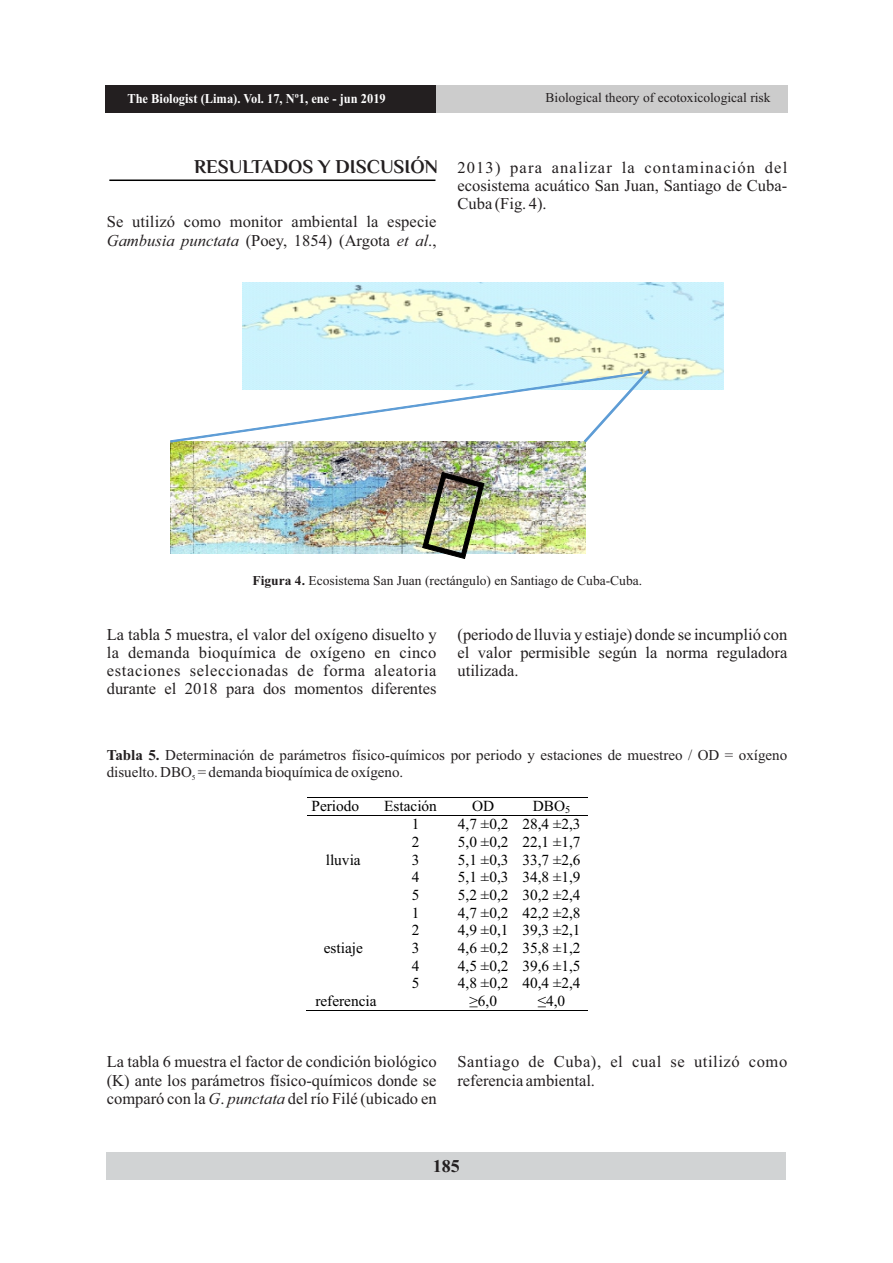
<style>
.page{position:relative;width:893px;height:1263px;background:#fff}
.page>*{position:absolute;margin:0;border:0;box-sizing:border-box;transform-origin:0 0}
.t1{font:700 19.5px "Philosopher";color:#231f20}
.t2{font:700 18px "Times New Roman";color:#231f20}
.t3{font:16.5px/18.3px "Times New Roman";color:#231f20;text-align:justify}
.t4{font:16.5px/18.3px "Times New Roman";letter-spacing:.035em;color:#231f20}
.t5{font:15.3px "Times New Roman";color:#000}
.t6{font:15px/16.6px "Times New Roman";color:#231f20}
.t7{font:13.5px "Times New Roman";color:#231f20}
.t8{font:700 13.5px "Times New Roman";color:#fff;scale:.92 1}
.t9{font:7.5px "Times New Roman";color:#231f20}
.s1{font-style:italic}
.s2{font-weight:700}
</style>
<div class="page">
<hr style="left:109px;top:179px;width:326px;height:2px;background:#000">
<img style="left:171px;top:443px;width:414px;height:111px">
<img style="left:422px;top:472px;width:63px;height:87px">
<img style="left:242px;top:283px;width:481px;height:107px">
<svg style="left:170px;top:370px;width:479px;height:73px"></svg>
<hr style="left:307px;top:797px;width:73px;height:1px;background:#000">
<hr style="left:380px;top:797px;width:72px;height:1px;background:#000">
<hr style="left:452px;top:797px;width:63px;height:1px;background:#000">
<hr style="left:516px;top:797px;width:72px;height:1px;background:#000">
<hr style="left:307px;top:815px;width:73px;height:1px;background:#000">
<hr style="left:380px;top:815px;width:72px;height:1px;background:#000">
<hr style="left:452px;top:815px;width:63px;height:1px;background:#000">
<hr style="left:516px;top:815px;width:72px;height:1px;background:#000">
<hr style="left:306px;top:1010px;width:146px;height:1px;background:#000">
<hr style="left:451px;top:1010px;width:64px;height:1px;background:#000">
<hr style="left:515px;top:1010px;width:73px;height:1px;background:#000">
<div style="left:106px;top:85px;width:681px;height:28px;background:#ccc"></div>
<div style="left:106px;top:85px;width:330px;height:28px;background:#231f20"></div>
<div style="left:107px;top:1152px;width:679px;height:28px;background:#d1d3d4"></div>
<p class="t8" style="left:127px;top:94px;width:282px">The Biologist (Lima). Vol. 17, Nº1, ene - jun 2019</p>
<p class="t7" style="left:546px;top:93px;width:226px">Biological theory of ecotoxicological risk</p>
<p class="t1" style="left:194px;top:157px;width:245px">RESULTADOS Y DISCUSIÓN</p>
<p class="t3" style="left:107px;top:214px;width:331px">Se utilizó como monitor ambiental la especie<br><span class="s1">Gambusia punctata</span> (Poey, 1854) (Argota <span class="s1">et al</span>.,</p>
<p class="t3" style="left:457px;top:159px;width:331px">2013) para analizar la contaminación del ecosistema acuático San Juan, Santiago de Cuba-Cuba (Fig. 4).</p>
<p class="t7" style="left:253px;top:575px;width:391px"><span class="s2">Figura 4.</span> Ecosistema San Juan (rectángulo) en Santiago de Cuba-Cuba.</p>
<p class="t3" style="left:107px;top:626px;width:331px">La tabla 5 muestra, el valor del oxígeno disuelto y la demanda bioquímica de oxígeno en cinco estaciones seleccionadas de forma aleatoria durante el 2018 para dos momentos diferentes</p>
<p class="t3" style="left:457px;top:626px;width:331px">(periodo de lluvia y estiaje) donde se incumplió con el valor permisible según la norma reguladora utilizada.</p>
<p class="t6" style="left:107px;top:748px;width:682px"><span class="s2">Tabla 5.</span> Determinación de parámetros físico-químicos por periodo y estaciones de muestreo / OD = oxígeno disuelto. DBO = demanda bioquímica de oxígeno.</p>
<p class="t9" style="left:192px;top:775px;width:5px">5</p>
<p class="t5" style="left:311px;top:800px;width:49px">Periodo</p>
<p class="t5" style="left:384px;top:800px;width:54px">Estación</p>
<p class="t5" style="left:472px;top:800px;width:24px">OD</p>
<p class="t5" style="left:533px;top:800px;width:39px">DBO<sub>5</sub></p>
<p class="t5" style="left:326px;top:854px;width:36px">lluvia</p>
<p class="t5" style="left:324px;top:942px;width:41px">estiaje</p>
<p class="t5" style="left:412px;top:819px;width:9px">1</p>
<p class="t5" style="left:458px;top:819px;width:124px">4,7 ±0,2 28,4 ±2,3</p>
<p class="t5" style="left:412px;top:836px;width:9px">2</p>
<p class="t5" style="left:458px;top:836px;width:124px">5,0 ±0,2 22,1 ±1,7</p>
<p class="t5" style="left:412px;top:854px;width:9px">3</p>
<p class="t5" style="left:458px;top:854px;width:124px">5,1 ±0,3 33,7 ±2,6</p>
<p class="t5" style="left:412px;top:872px;width:9px">4</p>
<p class="t5" style="left:458px;top:872px;width:124px">5,1 ±0,3 34,8 ±1,9</p>
<p class="t5" style="left:412px;top:889px;width:9px">5</p>
<p class="t5" style="left:458px;top:889px;width:124px">5,2 ±0,2 30,2 ±2,4</p>
<p class="t5" style="left:412px;top:907px;width:9px">1</p>
<p class="t5" style="left:458px;top:907px;width:124px">4,7 ±0,2 42,2 ±2,8</p>
<p class="t5" style="left:412px;top:925px;width:9px">2</p>
<p class="t5" style="left:458px;top:925px;width:124px">4,9 ±0,1 39,3 ±2,1</p>
<p class="t5" style="left:412px;top:942px;width:9px">3</p>
<p class="t5" style="left:458px;top:942px;width:124px">4,6 ±0,2 35,8 ±1,2</p>
<p class="t5" style="left:412px;top:960px;width:9px">4</p>
<p class="t5" style="left:458px;top:960px;width:124px">4,5 ±0,2 39,6 ±1,5</p>
<p class="t5" style="left:412px;top:978px;width:9px">5</p>
<p class="t5" style="left:458px;top:978px;width:124px">4,8 ±0,2 40,4 ±2,4</p>
<p class="t5" style="left:315px;top:995px;width:63px">referencia</p>
<p class="t5" style="left:469px;top:995px;width:29px">≥6,0</p>
<p class="t5" style="left:538px;top:995px;width:29px">≤4,0</p>
<p class="t3" style="left:107px;top:1054px;width:331px">La tabla 6 muestra el factor de condición biológico (K) ante los parámetros físico-químicos donde se comparó con la <span class="s1">G</span>. <span class="s1">punctata</span> del río Filé (ubicado en</p>
<p class="t4" style="left:457px;top:1054px;width:331px">Santiago de Cuba), el cual se utilizó como referencia ambiental.</p>
<p class="t2" style="left:433px;top:1160px;width:28px">185</p>
</div>
